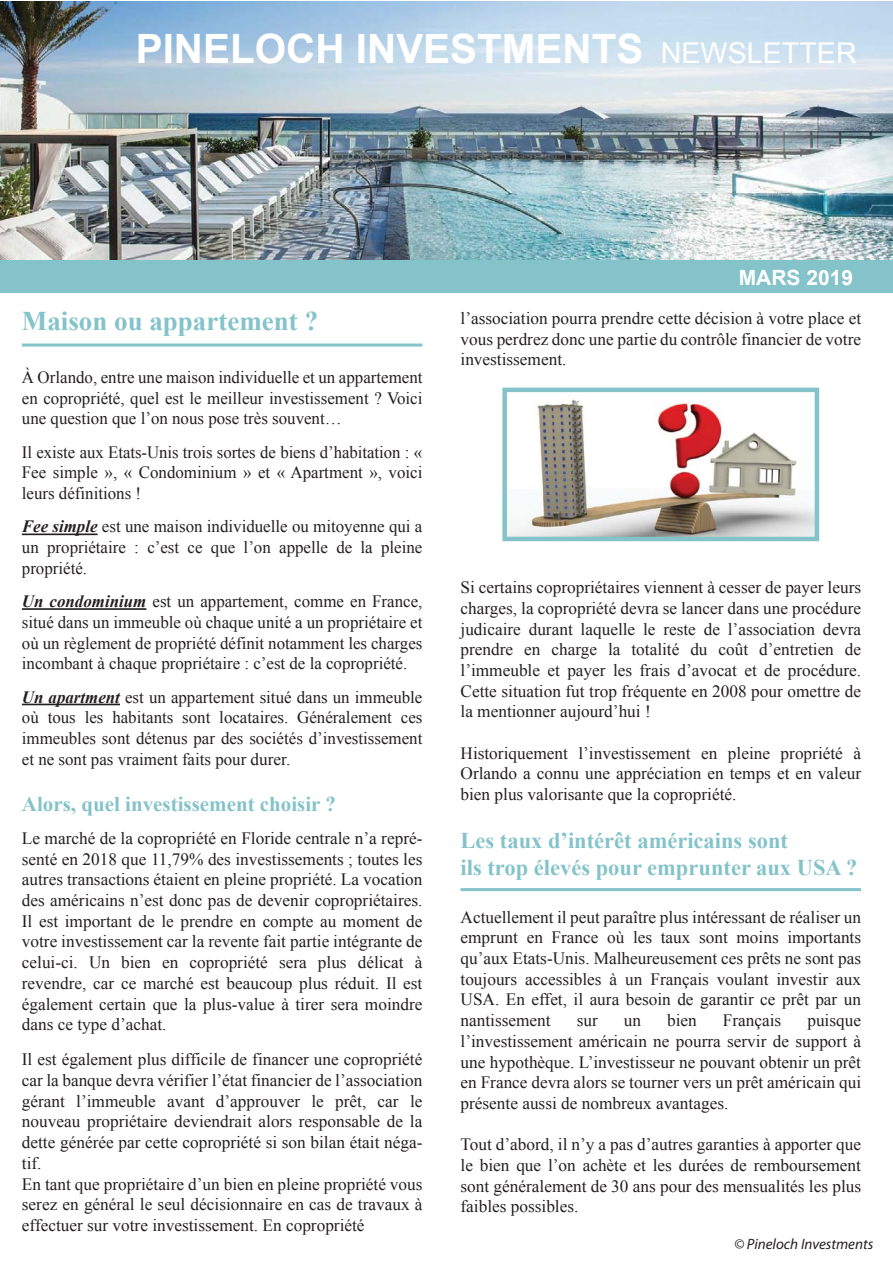
<style>
.page{position:relative;width:893px;height:1263px;background:#fff}
.page>*{position:absolute;margin:0;border:0;box-sizing:border-box;transform-origin:0 0}
.t1{font:700 40.5px "Arial";color:#fff}
.t2{font:700 27px "Times New Roman";color:#84c3c9}
.t3{font:700 22.5px/27px "Times New Roman";color:#84c3c9}
.t4{font:700 21px "Times New Roman";color:#84c3c9}
.t5{font:700 21px "Arial";color:#fff}
.t6{font:17.25px/20.7px "Times New Roman";color:#231f20;text-align:justify}
.t7{font:italic 15px "Myriad Pro";color:#231f20}
.s1{font-weight:400;font-size:28.65px}
.s2{font-weight:700;font-style:italic}
</style>
<div class="page">
<img style="left:0;top:1px;width:892px;height:259px">
<div style="left:0;top:260px;width:892px;height:33px;background:#84c3c9"></div>
<hr style="left:22px;top:533px;width:76px;height:2px;background:#231f20">
<hr style="left:22px;top:608px;width:124px;height:2px;background:#231f20">
<hr style="left:22px;top:704px;width:98px;height:1px;background:#231f20">
<hr style="left:22px;top:344px;width:400px;height:3px;background:#84c3c9">
<img style="left:507px;top:399px;width:307px;height:137px">
<div style="left:502px;top:388px;width:317px;height:153px;border:4px solid #84c3c9"></div>
<hr style="left:461px;top:888px;width:400px;height:3px;background:#84c3c9">
<h1 class="t1" style="left:136px;top:26px;width:722px">PINELOCH INVESTMENTS <span class="s1">NEWSLETTER</span></h1>
<h2 class="t2" style="left:22px;top:306px;width:298px">Maison ou appartement ?</h2>
<p class="t6" style="left:22px;top:367px;width:402px">À Orlando, entre une maison individuelle et un appartement en copropriété, quel est le meilleur investissement ? Voici une question que l’on nous pose très souvent…</p>
<p class="t6" style="left:22px;top:442px;width:402px">Il existe aux Etats-Unis trois sortes de biens d’habitation : « Fee simple », « Condominium » et « Apartment », voici leurs définitions !</p>
<p class="t6" style="left:22px;top:516px;width:402px"><span class="s2">Fee simple</span> est une maison individuelle ou mitoyenne qui a un propriétaire : c’est ce que l’on appelle de la pleine propriété.</p>
<p class="t6" style="left:22px;top:591px;width:402px"><span class="s2">Un condominium</span> est un appartement, comme en France, situé dans un immeuble où chaque unité a un propriétaire et où un règlement de propriété définit notamment les charges incombant à chaque propriétaire : c’est de la copropriété.</p>
<p class="t6" style="left:22px;top:686px;width:402px"><span class="s2">Un apartment</span> est un appartement situé dans un immeuble où tous les habitants sont locataires. Généralement ces immeubles sont détenus par des sociétés d’investissement et ne sont pas vraiment faits pour durer.</p>
<p class="t4" style="left:22px;top:792px;width:316px">Alors, quel investissement choisir ?</p>
<p class="t6" style="left:22px;top:828px;width:402px">Le marché de la copropriété en Floride centrale n’a repré&shy;senté en 2018 que 11,79% des investissements ; toutes les autres transactions étaient en pleine propriété. La vocation des américains n’est donc pas de devenir copropriétaires.<br>Il est important de le prendre en compte au moment de votre investissement car la revente fait partie intégrante de celui-ci. Un bien en copropriété sera plus délicat à revendre, car ce marché est beaucoup plus réduit. Il est également certain que la plus-value à tirer sera moindre dans ce type d’achat.</p>
<p class="t6" style="left:22px;top:1049px;width:402px;text-align:left">Il est également plus difficile de financer une copropriété car la banque devra vérifier l’état financier de l’association gérant l’immeuble avant d’approuver le prêt, car le nouveau propriétaire deviendrait alors responsable de la dette générée par cette copropriété si son bilan était néga&shy;tif.<br>En tant que propriétaire d’un bien en pleine propriété vous serez en général le seul décisionnaire en cas de travaux à effectuer sur votre investissement. En copropriété</p>
<p class="t5" style="left:739px;top:266px;width:116px">MARS 2019</p>
<p class="t6" style="left:461px;top:308px;width:402px">l’association pourra prendre cette décision à votre place et vous perdrez donc une partie du contrôle financier de votre investissement.</p>
<p class="t6" style="left:461px;top:577px;width:402px">Si certains copropriétaires viennent à cesser de payer leurs charges, la copropriété devra se lancer dans une procédure judicaire durant laquelle le reste de l’association devra prendre en charge la totalité du coût d’entretien de l’immeuble et payer les frais d’avocat et de procédure.<br>Cette situation fut trop fréquente en 2008 pour omettre de la mentionner aujourd’hui !</p>
<p class="t6" style="left:461px;top:743px;width:402px">Historiquement l’investissement en pleine propriété à Orlando a connu une appréciation en temps et en valeur bien plus valorisante que la copropriété.</p>
<h3 class="t3" style="left:461px;top:827px;width:398px">Les taux d’intérêt américains sont<br>ils trop élevés pour emprunter aux USA ?</h3>
<p class="t6" style="left:461px;top:906px;width:402px">Actuellement il peut paraître plus intéressant de réaliser un emprunt en France où les taux sont moins importants qu’aux Etats-Unis. Malheureusement ces prêts ne sont pas toujours accessibles à un Français voulant investir aux USA. En effet, il aura besoin de garantir ce prêt par un nantissement</p>
<p class="t6" style="left:461px;top:1010px;width:402px;text-indent:347px">puisque l’investissement américain ne pourra servir de support à une hypothèque. L’investisseur ne pouvant obtenir un prêt en France devra alors se tourner vers un prêt américain qui présente aussi de nombreux avantages.</p>
<p class="t6" style="left:461px;top:1134px;width:402px">Tout d’abord, il n’y a pas d’autres garanties à apporter que le bien que l’on achète et les durées de remboursement sont généralement de 30 ans pour des mensualités les plus faibles possibles.</p>
<p class="t7" style="left:734px;top:1235px;width:141px">© Pineloch Investments</p>
<p class="t6" style="left:577px;top:1010px;width:23px">sur</p>
<p class="t6" style="left:624px;top:1010px;width:19px">un</p>
<p class="t6" style="left:667px;top:1010px;width:31px">bien</p>
<p class="t6" style="left:723px;top:1010px;width:60px">Français</p>
</div>
